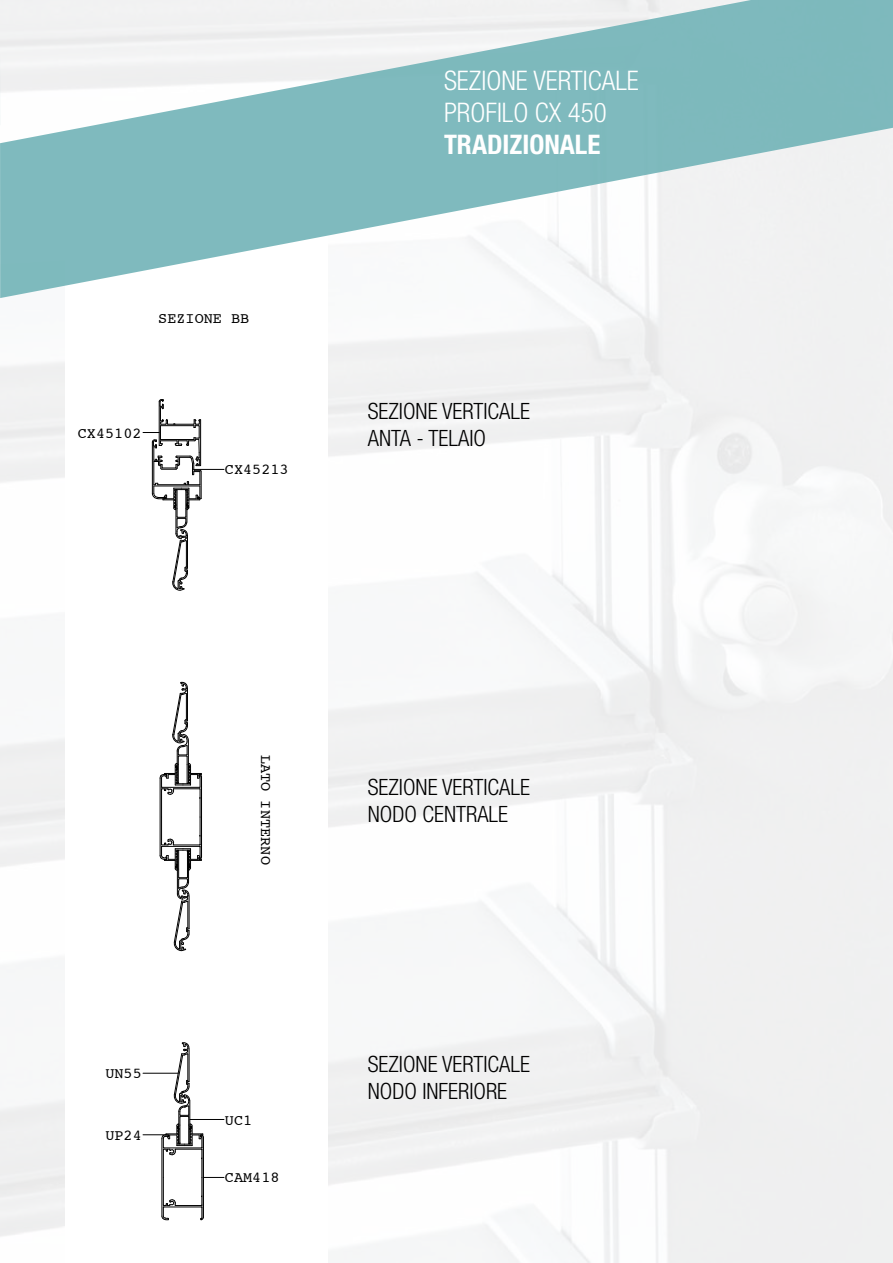
<style>
.page{position:relative;width:893px;height:1263px;background:#fff}
.page>*{position:absolute;margin:0;border:0;box-sizing:border-box;transform-origin:0 0}
.t1{font:300 condensed 27px/32.4px "Helvetica Neue";color:#fff}
.t2{font:700 condensed 27px "Helvetica Neue";color:#fff}
.t3{font:300 condensed 22.5px/27px "Helvetica Neue";color:#000}
.t4{font:15.15px "Courier";color:#000}
</style>
<div class="page">
<svg style="left:160px;top:682px;width:42px;height:269px"></svg>
<svg style="left:143px;top:1042px;width:81px;height:178px"></svg>
<hr style="left:190px;top:1119px;width:34px;height:1px;background:#000">
<hr style="left:143px;top:1073px;width:35px;height:1px;background:#000">
<hr style="left:194px;top:469px;width:30px;height:1px;background:#000">
<svg style="left:143px;top:399px;width:59px;height:191px"></svg>
<svg style="left:1px;top:0;width:892px;height:298px;fill:#7fbabe"></svg>
<svg style="left:0;top:0;width:1px;height:298px"></svg>
<p class="t4" style="left:158px;top:306px;width:93px">SEZIONE BB</p>
<p class="t4" style="left:78px;top:421px;width:65px">CX45102</p>
<p class="t4" style="left:225px;top:458px;width:65px">CX45213</p>
<p class="t1" style="left:444px;top:64px;width:196px">SEZIONE VERTICALE<br>PROFILO CX 450</p>
<p class="t2" style="left:444px;top:128px;width:158px">TRADIZIONALE</p>
<p class="t3" style="left:368px;top:397px;width:164px">SEZIONE VERTICALE<br>ANTA - TELAIO</p>
<p class="t4" style="left:105px;top:1062px;width:38px">UN55</p>
<p class="t4" style="left:105px;top:1123px;width:38px">UP24</p>
<p class="t4" style="left:278px;top:754px;width:112px;rotate:90deg">LATO INTERNO</p>
<p class="t4" style="left:225px;top:1108px;width:29px">UC1</p>
<p class="t4" style="left:225px;top:1166px;width:56px">CAM418</p>
<p class="t3" style="left:368px;top:774px;width:164px">SEZIONE VERTICALE<br>NODO CENTRALE</p>
<p class="t3" style="left:368px;top:1050px;width:164px">SEZIONE VERTICALE<br>NODO INFERIORE</p>
</div>
